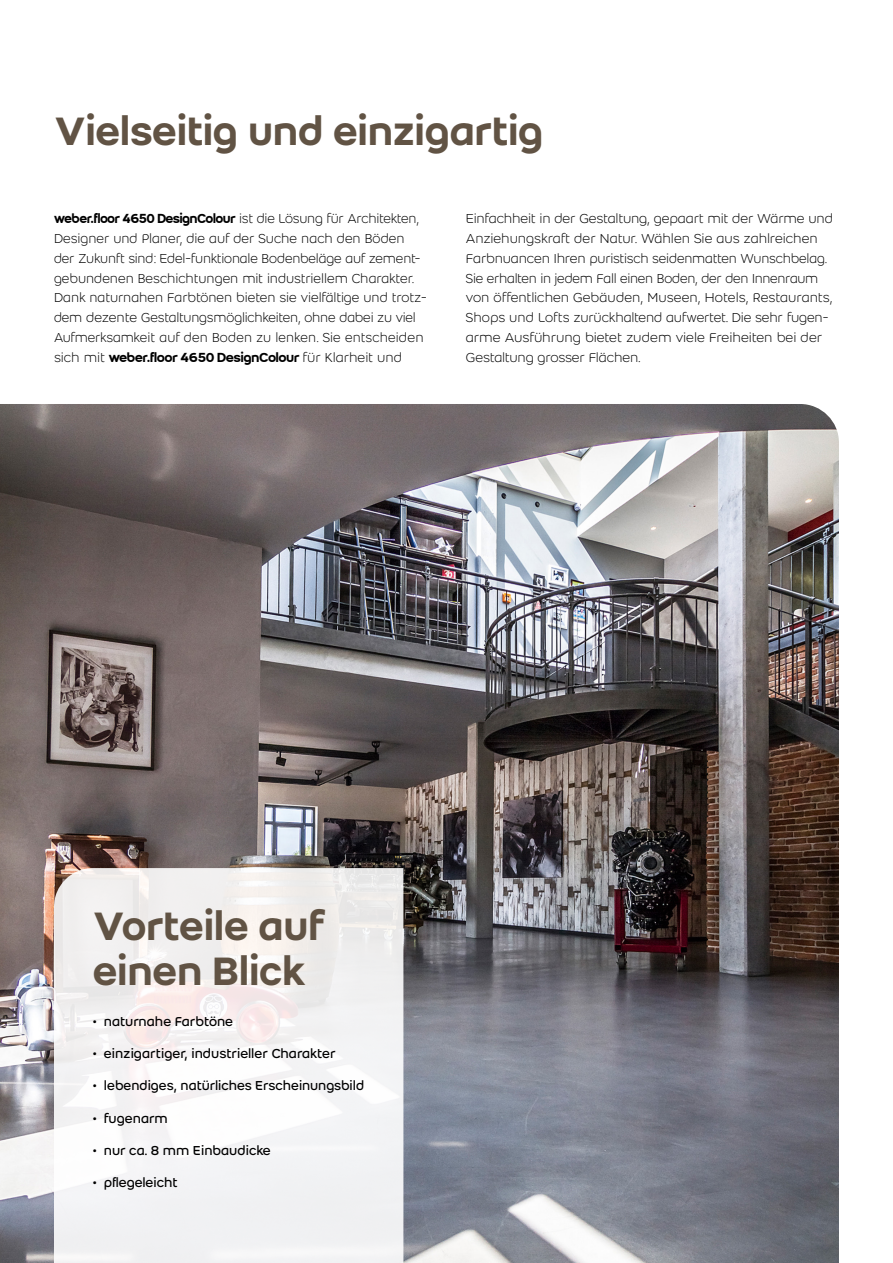
<style>
.page{position:relative;width:893px;height:1263px;background:#fff}
.page>*{position:absolute;margin:0;border:0;box-sizing:border-box;transform-origin:0 0}
.t1{font:500 43.5px/45px "Weber";letter-spacing:-.01em;color:#615344}
.t2{font:300 14.25px/19.8px "Weber";letter-spacing:-.01em;color:#000}
.t3{font:14.25px "Weber";color:#000}
.t4{font:14.25px "Weber Name";letter-spacing:-.005em;color:#000}
.s1{font-family:"Weber";font-weight:300}
</style>
<div class="page">
<img style="left:0;top:404px;width:839px;height:859px">
<svg style="left:54px;top:868px;width:349px;height:395px;fill:#f2f2f3"></svg>
<h1 class="t1" style="left:54px;top:107px;width:491px">Vielseitig und einzigartig</h1>
<p class="t4" style="left:54px;top:208px;width:367px">weber.floor 4650 DesignColour <span class="s1">ist die Lösung für Architekten,</span></p>
<p class="t2" style="left:54px;top:228px;width:375px">Designer und Planer, die auf der Suche nach den Böden der Zukunft sind: Edel-funktionale Bodenbeläge auf zement&shy;gebundenen Beschichtungen mit industriellem Charakter.<br>Dank naturnahen Farbtönen bieten sie vielfältige und trotz&shy;dem dezente Gestaltungsmöglichkeiten, ohne dabei zu viel Aufmerksamkeit auf den Boden zu lenken. Sie entscheiden</p>
<p class="t4" style="left:54px;top:346px;width:350px"><span class="s1">sich mit</span> weber.floor 4650 DesignColour <span class="s1">für Klarheit und</span></p>
<p class="t2" style="left:466px;top:209px;width:369px">Einfachheit in der Gestaltung, gepaart mit der Wärme und Anziehungskraft der Natur. Wählen Sie aus zahlreichen Farbnuancen Ihren puristisch seidenmatten Wunschbelag.<br>Sie erhalten in jedem Fall einen Boden, der den Innenraum von öffentlichen Gebäuden, Museen, Hotels, Restaurants, Shops und Lofts zurückhaltend aufwertet. Die sehr fugen&shy;arme Ausführung bietet zudem viele Freiheiten bei der Gestaltung grosser Flächen.</p>
<h1 class="t1" style="left:93px;top:903px;width:232px">Vorteile auf einen Blick</h1>
<p class="t3" style="left:93px;top:1011px;width:142px">• naturnahe Farbtöne</p>
<p class="t3" style="left:93px;top:1043px;width:244px">• einzigartiger, industrieller Charakter</p>
<p class="t3" style="left:93px;top:1076px;width:273px">• lebendiges, natürliches Erscheinungsbild</p>
<p class="t3" style="left:93px;top:1108px;width:76px">• fugenarm</p>
<p class="t3" style="left:93px;top:1140px;width:180px">• nur ca. 8 mm Einbaudicke</p>
<p class="t3" style="left:93px;top:1173px;width:87px">• pflegeleicht</p>
</div>
